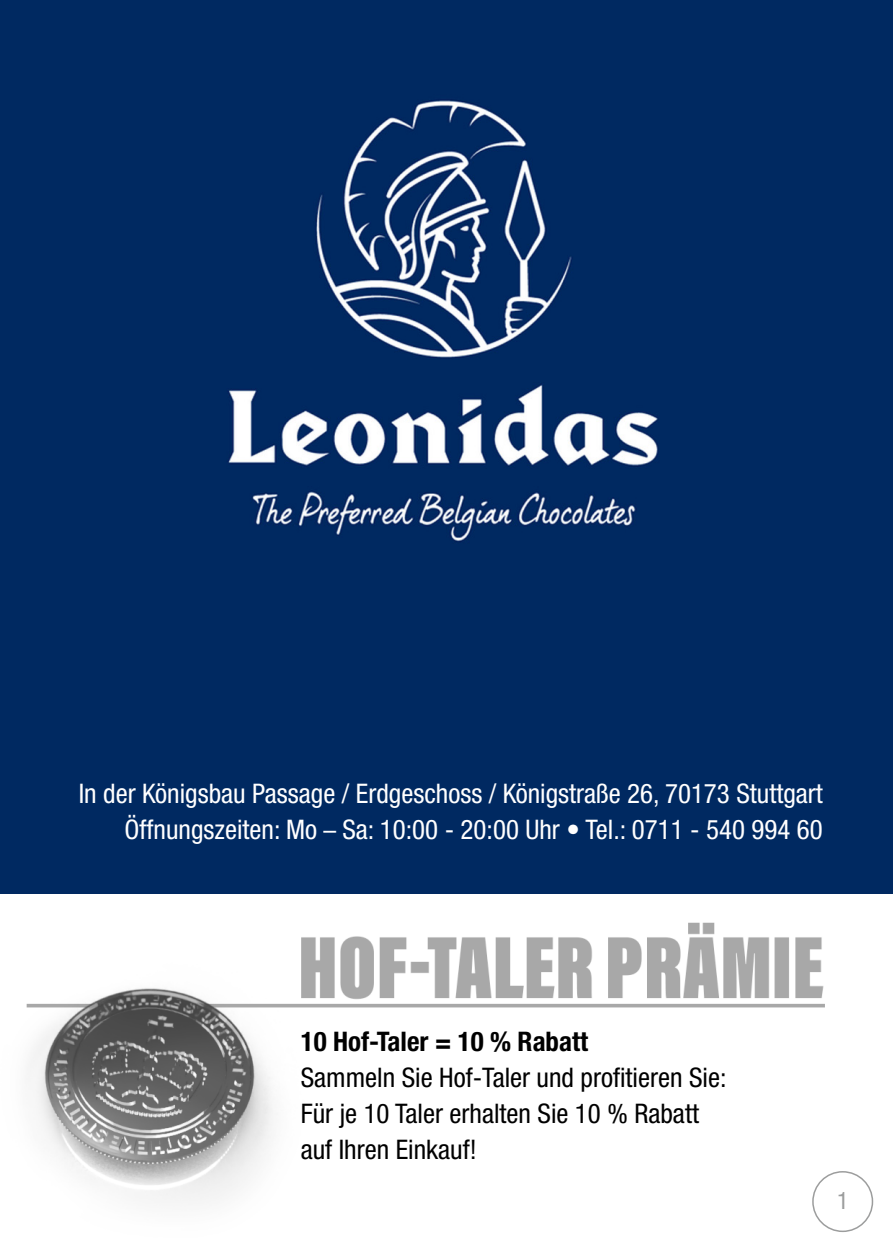
<style>
.page{position:relative;width:893px;height:1259px;background:#fff}
.page>*{position:absolute;margin:0;border:0;box-sizing:border-box;transform-origin:0 0}
.t1{font:condensed 27px/36px "Helvetica Neue LT Pro";color:#fff;text-align:right}
.t2{font:condensed 27px/36px "Helvetica Neue LT Pro";color:#000}
.t3{font:700 condensed 27px "Helvetica Neue LT Pro";color:#000}
.t4{font:condensed 24px "Helvetica Neue LT Pro";color:#9c9d9d}
.s1{font-size:25.5px}
</style>
<div class="page">
<img style="left:26px;top:922px;width:848px;height:310px">
<div style="left:0;top:0;width:893px;height:893px;background:#002961"></div>
<div style="left:813px;top:1171px;width:59px;height:60px;background:#fff;border-radius:50%"></div>
<div style="left:812px;top:1171px;width:61px;height:61px;border:2px solid #9c9d9d;border-radius:50%"></div>
<p class="t1" style="left:79px;top:775px;width:745px">In der Königsbau Passage / Erdgeschoss / Königstraße 26, 70173 Stuttgart<br>Öffnungszeiten: Mo <span class="s1">–</span> Sa: 10:00 - 20:00 Uhr • Tel.: 0711 - 540 994 60</p>
<p class="t3" style="left:301px;top:1025px;width:289px">10 Hof-Taler = 10 % Rabatt</p>
<p class="t2" style="left:301px;top:1059px;width:427px">Sammeln Sie Hof-Taler und profitieren Sie:<br>Für je 10 Taler erhalten Sie 10 % Rabatt auf Ihren Einkauf!</p>
<p class="t4" style="left:837px;top:1186px;width:13px">1</p>
</div>
